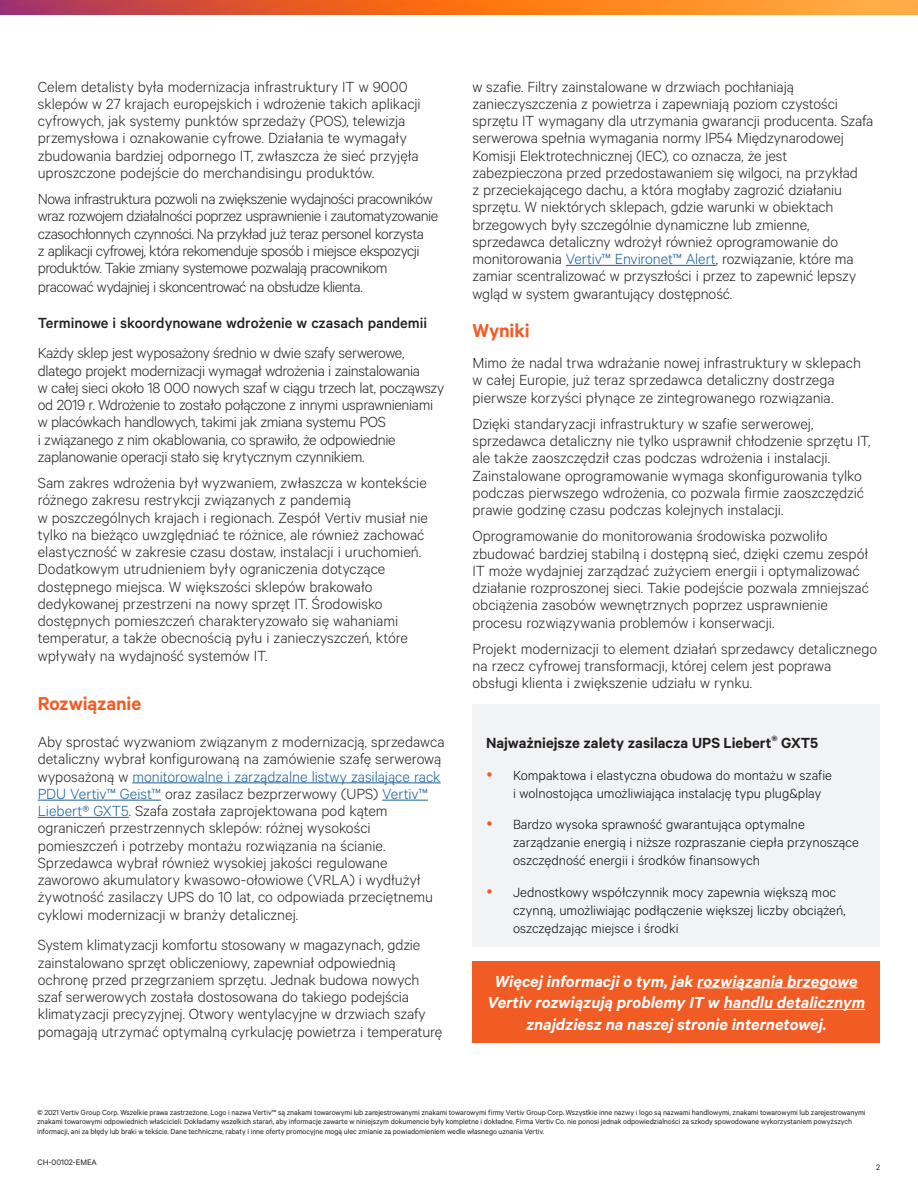
<style>
.page{position:relative;width:918px;height:1188px;background:#fff}
.page>*{position:absolute;margin:0;border:0;box-sizing:border-box;transform-origin:0 0}
.Vertiv_Orange_Main_H{font:600 21px "Calibre";letter-spacing:-.005em;color:#f15b24}
.Vertiv_Heading{font:600 21px "Calibre";letter-spacing:-.005em;color:#f15b24}
.Vertiv_CTA_Text{font:italic 600 18px/21.6px "Calibre";color:#fff;text-align:center}
.Vertiv_Body_Text{font:300 16.5px/17.2px "Calibre";letter-spacing:-.005em;color:#231f20}
.Vertiv_Heading-2{font:300 16.5px/17.2px "Calibre";letter-spacing:-.005em;color:#231f20}
.Vertiv_Body_Text-2{font:300 16.5px/17.2px "Calibre";letter-spacing:-.025em;color:#231f20}
.Vertiv_Body_Text-3{font:300 16.5px/17.2px "Calibre";letter-spacing:-.035em;color:#231f20}
.Vertiv_Heading-3{font:500 16.5px "Calibre";letter-spacing:-.005em;color:#231f20}
.Gray_Column_Bullets{font:600 16.5px "Calibre";color:#231f20}
.t1{font:300 15px/18px "Calibre";color:#040503}
.Document_ID{font:9px "Calibre";color:#231f20}
.Page_Number_Right{font:9px "Calibre";color:#231f20}
.Footer_Disclaimer{font:8.25px/9.8px "Calibre";letter-spacing:-.01em;color:#231f20}
.s1{color:#175d9e}
</style>
<div class="page">
<svg style="left:0;top:0;width:918px;height:15px;background:#e9712f"></svg>
<div style="left:472px;top:961px;width:408px;height:82px;background:#f15b24"></div>
<hr style="left:697px;top:988px;width:161px;height:1px;background:#fff">
<hr style="left:724px;top:1009px;width:141px;height:1px;background:#fff">
<hr style="left:132px;top:783px;width:309px;height:1px;background:#175d9e">
<hr style="left:38px;top:800px;width:123px;height:1px;background:#175d9e">
<hr style="left:382px;top:800px;width:46px;height:1px;background:#175d9e">
<hr style="left:38px;top:817px;width:91px;height:1px;background:#175d9e">
<hr style="left:566px;top:265px;width:150px;height:1px;background:#175d9e">
<div style="left:472px;top:704px;width:408px;height:242px;background:#f2f3f4"></div>
<p class="Vertiv_Body_Text" style="left:38px;top:77px;width:384px">Celem detalisty była modernizacja infrastruktury IT w 9000 sklepów w 27 krajach europejskich i wdrożenie takich aplikacji cyfrowych, jak systemy punktów sprzedaży (POS), telewizja przemysłowa i oznakowanie cyfrowe. Działania te wymagały zbudowania bardziej odpornego IT, zwłaszcza że sieć przyjęła uproszczone podejście do merchandisingu produktów.</p>
<p class="Vertiv_Body_Text-3" style="left:38px;top:190px;width:402px">Nowa infrastruktura pozwoli na zwiększenie wydajności pracowników wraz rozwojem działalności poprzez usprawnienie i zautomatyzowanie czasochłonnych czynności. Na przykład już teraz personel korzysta<br>z aplikacji cyfrowej, która rekomenduje sposób i miejsce ekspozycji produktów. Takie zmiany systemowe pozwalają pracownikom</p>
<p class="Vertiv_Body_Text-3" style="left:38px;top:277px;width:327px">pracować wydajniej i skoncentrować na obsłudze klienta.</p>
<p class="Vertiv_Heading-3" style="left:38px;top:313px;width:391px">Terminowe i skoordynowane wdrożenie w czasach pandemii</p>
<p class="Vertiv_Body_Text-2" style="left:38px;top:344px;width:408px">Każdy sklep jest wyposażony średnio w dwie szafy serwerowe, dlatego projekt modernizacji wymagał wdrożenia i zainstalowania<br>w całej sieci około 18 000 nowych szaf w ciągu trzech lat, począwszy od 2019 r. Wdrożenie to zostało połączone z innymi usprawnieniami w placówkach handlowych, takimi jak zmiana systemu POS<br>i związanego z nim okablowania, co sprawiło, że odpowiednie zaplanowanie operacji stało się krytycznym czynnikiem.</p>
<p class="Vertiv_Body_Text" style="left:38px;top:474px;width:392px">Sam zakres wdrożenia był wyzwaniem, zwłaszcza w kontekście różnego zakresu restrykcji związanych z pandemią<br>w poszczególnych krajach i regionach. Zespół Vertiv musiał nie tylko na bieżąco uwzględniać te różnice, ale również zachować elastyczność w zakresie czasu dostaw, instalacji i uruchomień.<br>Dodatkowym utrudnieniem były ograniczenia dotyczące dostępnego miejsca. W większości sklepów brakowało dedykowanej przestrzeni na nowy sprzęt IT. Środowisko dostępnych pomieszczeń charakteryzowało się wahaniami temperatur, a także obecnością pyłu i zanieczyszczeń, które wpływały na wydajność systemów IT.</p>
<p class="Vertiv_Orange_Main_H" style="left:38px;top:691px;width:105px">Rozwiązanie</p>
<p class="Vertiv_Heading-2" style="left:38px;top:733px;width:408px">Aby sprostać wyzwaniom związanym z modernizacją, sprzedawca detaliczny wybrał konfigurowaną na zamówienie szafę serwerową wyposażoną w <span class="s1">monitorowalne i zarządzalne listwy zasilające rack PDU Vertiv™ Geist™</span> oraz zasilacz bezprzerwowy (UPS) <span class="s1">Vertiv™ Liebert® GXT5</span>. Szafa została zaprojektowana pod kątem ograniczeń przestrzennych sklepów: różnej wysokości pomieszczeń i potrzeby montażu rozwiązania na ścianie.<br>Sprzedawca wybrał również wysokiej jakości regulowane zaworowo akumulatory kwasowo-ołowiowe (VRLA) i wydłużył żywotność zasilaczy UPS do 10 lat, co odpowiada przeciętnemu cyklowi modernizacji w branży detalicznej.</p>
<p class="Vertiv_Heading-2" style="left:38px;top:936px;width:406px">System klimatyzacji komfortu stosowany w magazynach, gdzie zainstalowano sprzęt obliczeniowy, zapewniał odpowiednią ochronę przed przegrzaniem sprzętu. Jednak budowa nowych szaf serwerowych została dostosowana do takiego podejścia klimatyzacji precyzyjnej. Otwory wentylacyjne w drzwiach szafy pomagają utrzymać optymalną cyrkulację powietrza i temperaturę</p>
<p class="Vertiv_Heading-2" style="left:472px;top:77px;width:403px">w szafie. Filtry zainstalowane w drzwiach pochłaniają zanieczyszczenia z powietrza i zapewniają poziom czystości sprzętu IT wymagany dla utrzymania gwarancji producenta. Szafa serwerowa spełnia wymagania normy IP54 Międzynarodowej Komisji Elektrotechnicznej (IEC), co oznacza, że jest zabezpieczona przed przedostawaniem się wilgoci, na przykład<br>z przeciekającego dachu, a która mogłaby zagrozić działaniu sprzętu. W niektórych sklepach, gdzie warunki w obiektach brzegowych były szczególnie dynamiczne lub zmienne, sprzedawca detaliczny wdrożył również oprogramowanie do monitorowania <span class="s1">Vertiv™ Environet™ Alert</span>, rozwiązanie, które ma zamiar scentralizować w przyszłości i przez to zapewnić lepszy wgląd w system gwarantujący dostępność.</p>
<p class="Vertiv_Heading" style="left:472px;top:318px;width:59px">Wyniki</p>
<p class="Vertiv_Body_Text" style="left:472px;top:354px;width:390px">Mimo że nadal trwa wdrażanie nowej infrastruktury w sklepach w całej Europie, już teraz sprzedawca detaliczny dostrzega pierwsze korzyści płynące ze zintegrowanego rozwiązania.</p>
<p class="Vertiv_Body_Text" style="left:472px;top:414px;width:400px">Dzięki standaryzacji infrastruktury w szafie serwerowej, sprzedawca detaliczny nie tylko usprawnił chłodzenie sprzętu IT, ale także zaoszczędził czas podczas wdrożenia i instalacji.<br>Zainstalowane oprogramowanie wymaga skonfigurowania tylko podczas pierwszego wdrożenia, co pozwala firmie zaoszczędzić prawie godzinę czasu podczas kolejnych instalacji.</p>
<p class="Vertiv_Body_Text" style="left:472px;top:527px;width:398px">Oprogramowanie do monitorowania środowiska pozwoliło zbudować bardziej stabilną i dostępną sieć, dzięki czemu zespół IT może wydajniej zarządzać zużyciem energii i optymalizować działanie rozproszonej sieci. Takie podejście pozwala zmniejszać obciążenia zasobów wewnętrznych poprzez usprawnienie procesu rozwiązywania problemów i konserwacji.</p>
<p class="Vertiv_Body_Text" style="left:472px;top:639px;width:406px">Projekt modernizacji to element działań sprzedawcy detalicznego na rzecz cyfrowej transformacji, której celem jest poprawa obsługi klienta i zwiększenie udziału w rynku.</p>
<p class="Gray_Column_Bullets" style="left:486px;top:734px;width:334px">Najważniejsze zalety zasilacza UPS Liebert<sup>®</sup> GXT5</p>
<p class="t1" style="left:513px;top:766px;width:321px">Kompaktowa i elastyczna obudowa do montażu w szafie i wolnostojąca umożliwiająca instalację typu plug&amp;play</p>
<p class="t1" style="left:513px;top:815px;width:348px">Bardzo wysoka sprawność gwarantująca optymalne zarządzanie energią i niższe rozpraszanie ciepła przynoszące oszczędność energii i środków finansowych</p>
<p class="t1" style="left:513px;top:883px;width:334px">Jednostkowy współczynnik mocy zapewnia większą moc czynną, umożliwiając podłączenie większej liczby obciążeń, oszczędzając miejsce i środki</p>
<p class="Vertiv_CTA_Text" style="left:487px;top:970px;width:379px">Więcej informacji o tym, jak rozwiązania brzegowe<br>Vertiv rozwiązują problemy IT w handlu detalicznym znajdziesz na naszej stronie internetowej.</p>
<p class="Footer_Disclaimer" style="left:37px;top:1107px;width:830px">© 2021 Vertiv Group Corp. Wszelkie prawa zastrzeżone. Logo i nazwa Vertiv™ są znakami towarowymi lub zarejestrowanymi znakami towarowymi firmy Vertiv Group Corp. Wszystkie inne nazwy i logo są nazwami handlowymi, znakami towarowymi lub zarejestrowanymi znakami towarowymi odpowiednich właścicieli. Dokładamy wszelkich starań, aby informacje zawarte w niniejszym dokumencie były kompletne i dokładne. Firma Vertiv Co. nie ponosi jednak odpowiedzialności za szkody spowodowane wykorzystaniem powyższych informacji, ani za błędy lub braki w tekście. Dane techniczne, rabaty i inne oferty promocyjne mogą ulec zmianie za powiadomieniem wedle własnego uznania Vertiv.</p>
<p class="Document_ID" style="left:37px;top:1157px;width:61px">CH-00102-EMEA</p>
<p class="Page_Number_Right" style="left:876px;top:1162px;width:6px">2</p>
</div>
